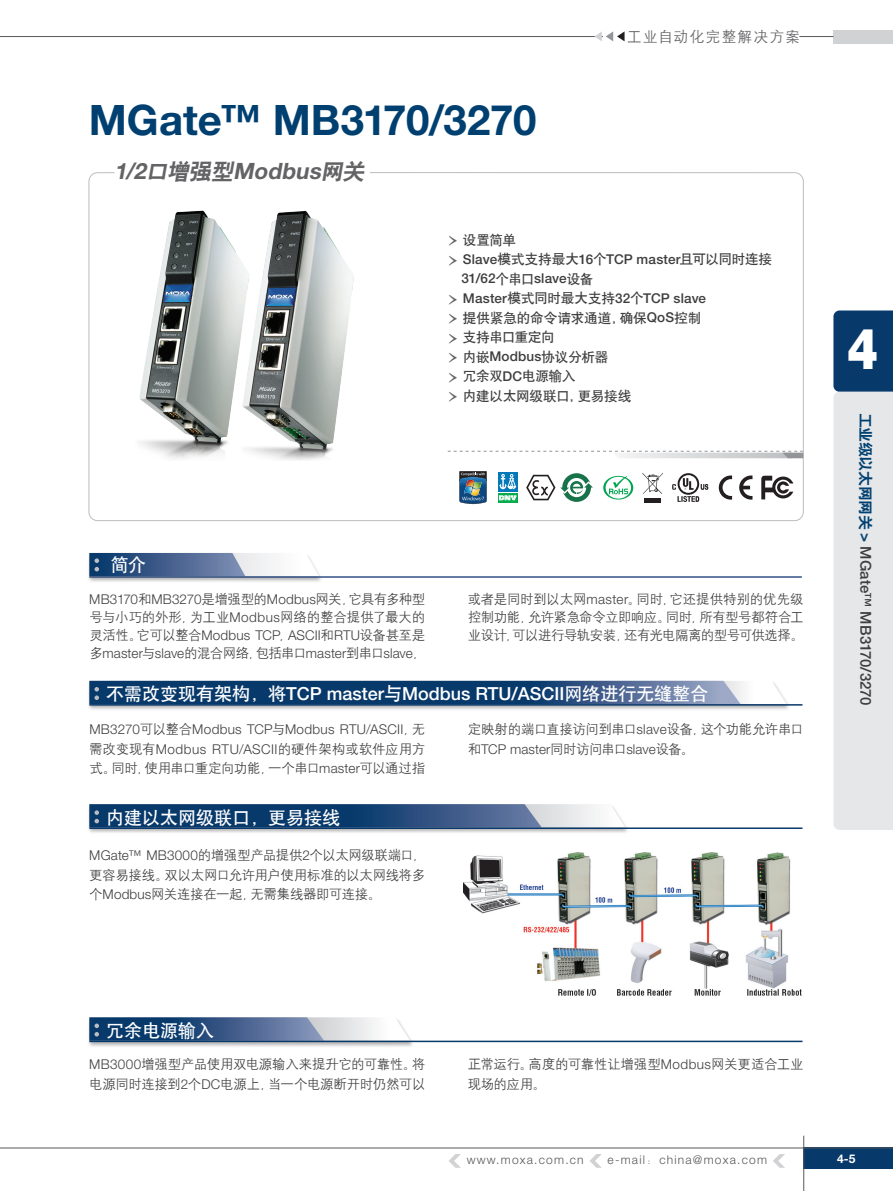
<style>
.page{position:relative;width:893px;height:1191px;background:#fff}
.page>*{position:absolute;margin:0;border:0;box-sizing:border-box;transform-origin:0 0}
.t1{font:900 56.1px "Helvetica";color:#fff;scale:.82 1}
.t2{font:700 42px "Helvetica Neue LT Std";color:#004071}
.t3{font:italic 700 22.5px "Helvetica Neue LT Std";color:#636366}
.t4{font:500 18px "Helvetica Neue LT Std";color:#fff}
.t5{font:18px "H Yb 1 gj";color:#fff}
.t6{font:500 15px "Helvetica Neue LT Std";color:#3e3e3f}
.t7{font:15px "H Yg 2 gj";letter-spacing:.06em;color:#636366}
.t8{font:13.5px/19.5px "H Yg 2 gj";letter-spacing:-.03em;color:#3e3e3f}
.t9{font:300 13.5px/18px "Helvetica Neue LT Std";letter-spacing:.01em;color:#3e3e3f}
.t10{font:500 13.5px "Helvetica Neue LT Std";letter-spacing:.01em;color:#3e3e3f}
.t11{font:13.5px/19.5px "H Yb 1 gj";letter-spacing:-.015em;color:#3e3e3f}
.t12{font:300 12px "Helvetica Neue LT Std";letter-spacing:.1em;color:#57585a}
.t13{font:700 12px "Helvetica Neue LT Std";color:#fff}
.s1{font-family:"H Yb 2 gj";font-weight:400}
.s2{font-family:"Garamond Premr Pro";font-size:27px;color:#636366}
.s3{font-family:"Garamond Premr Pro";font-weight:400;font-size:27px;color:#636366}
.s4{font-family:"H Yb 1 gj";font-weight:400}
.s5{font-family:"Helvetica Neue LT Std";font-weight:500}
.s6{font-family:"H Yg 2 gj";font-weight:400}
.s7{font-family:"Helvetica Neue LT Std";font-weight:300}
.s8{font-family:"H Yb 2 gj";font-weight:400;color:#004171}
.s9{font-weight:700;color:#004171}
</style>
<div class="page">
<svg style="left:833px;top:310px;width:60px;height:520px;background:#c3ccd5"></svg>
<div style="left:833px;top:30px;width:60px;height:13px;background:#d1d2d4"></div>
<div style="left:804px;top:1147px;width:89px;height:22px;background:#08396b"></div>
<hr style="left:0;top:1147px;width:893px;height:1px;background:#57585a">
<hr style="left:803px;top:1135px;width:1px;height:56px;background:#59595c">
<hr style="left:799px;top:36px;width:34px;height:1px;background:#57585a">
<svg style="left:449px;top:1154px;width:12px;height:13px"></svg>
<svg style="left:590px;top:1154px;width:12px;height:13px"></svg>
<svg style="left:773px;top:1154px;width:12px;height:13px"></svg>
<svg style="left:0;top:31px;width:625px;height:11px"></svg>
<svg style="left:448px;top:451px;width:355px;height:7px"></svg>
<div style="left:87px;top:553px;width:237px;height:30px;background:#231f20;opacity:.35"></div>
<svg style="left:89px;top:553px;width:230px;height:23px"></svg>
<hr style="left:89px;top:576px;width:713px;height:2px;background:#325282">
<div style="left:87px;top:1017px;width:327px;height:31px;background:#231f20;opacity:.35"></div>
<hr style="left:89px;top:1040px;width:713px;height:2px;background:#08396b">
<svg style="left:89px;top:1017px;width:321px;height:24px;background:#6982a2"></svg>
<div style="left:87px;top:804px;width:543px;height:30px;background:#231f20;opacity:.35"></div>
<hr style="left:89px;top:827px;width:713px;height:2px;background:#08396b">
<svg style="left:89px;top:804px;width:536px;height:24px;background:#40638b"></svg>
<div style="left:87px;top:680px;width:704px;height:31px;background:#231f20;opacity:.35"></div>
<hr style="left:89px;top:704px;width:713px;height:1px;background:#08396b">
<svg style="left:89px;top:681px;width:698px;height:24px;background:#305783"></svg>
<div style="left:498px;top:472px;width:19px;height:20px;background:#0578b9"></div>
<svg style="left:498px;top:493px;width:19px;height:10px"></svg>
<svg style="left:499px;top:474px;width:17px;height:15px"></svg>
<svg style="left:498px;top:495px;width:19px;height:5px"></svg>
<img style="left:463px;top:852px;width:339px;height:143px">
<img style="left:139px;top:210px;width:215px;height:250px">
<svg style="left:719px;top:475px;width:13px;height:24px"></svg>
<svg style="left:739px;top:475px;width:13px;height:24px"></svg>
<svg style="left:761px;top:476px;width:32px;height:23px"></svg>
<svg style="left:672px;top:473px;width:36px;height:29px"></svg>
<svg style="left:459px;top:471px;width:28px;height:33px"></svg>
<svg style="left:526px;top:473px;width:67px;height:29px"></svg>
<img style="left:614px;top:475px;width:20px;height:25px">
<svg style="left:603px;top:476px;width:30px;height:23px"></svg>
<hr style="left:644px;top:498px;width:17px;height:4px;background:#231f20">
<svg style="left:642px;top:472px;width:21px;height:22px"></svg>
<h2 class="t2" style="left:89px;top:94px;width:449px">MGate™ MB3170/3270</h2>
<h3 class="t3" style="left:114px;top:157px;width:256px">1/2<span class="s1">口增强型</span>Modbus<span class="s1">网关</span></h3>
<p class="t7" style="left:627px;top:29px;width:175px">工业自动化完整解决方案</p>
<p class="t11" style="left:446px;top:230px;width:71px"><span class="s2">›</span> 设置简单</p>
<p class="t10" style="left:446px;top:251px;width:327px"><span class="s3">›</span> Slave<span class="s4">模式支持最大</span>16<span class="s4">个</span>TCP master<span class="s4">且可以同时连接</span></p>
<p class="t10" style="left:461px;top:270px;width:133px">31/62<span class="s4">个串口</span>slave<span class="s4">设备</span></p>
<p class="t10" style="left:446px;top:290px;width:261px"><span class="s3">›</span> Master<span class="s4">模式同时最大支持</span>32<span class="s4">个</span>TCP slave</p>
<p class="t11" style="left:446px;top:308px;width:256px"><span class="s2">›</span> 提供紧急的命令请求通道，确保<span class="s5">QoS</span>控制<span class="s2">›</span> 支持串口重定向<br><span class="s2">›</span> 内嵌<span class="s5">Modbus</span>协议分析器<br><span class="s2">›</span> 冗余双<span class="s5">DC</span>电源输入<br><span class="s2">›</span> 内建以太网级联口，更易接线</p>
<h3 class="t5" style="left:111px;top:555px;width:37px">简介</h3>
<p class="t9" style="left:89px;top:590px;width:337px">MB3170<span class="s6">和</span>MB3270<span class="s6">是增强型的</span>Modbus<span class="s6">网关，它具有多种型</span></p>
<p class="t8" style="left:89px;top:607px;width:337px">号与小巧的外形，为工业<span class="s7">Modbus</span>网络的整合提供了最大的</p>
<p class="t9" style="left:89px;top:626px;width:337px"><span class="s6">灵活性。它可以整合</span>Modbus TCP<span class="s6">，</span>ASCII<span class="s6">和</span>RTU<span class="s6">设备甚至是多</span>master<span class="s6">与</span>slave<span class="s6">的混合网络，包括串口</span>master<span class="s6">到串口</span>slave<span class="s6">，</span></p>
<p class="t8" style="left:468px;top:590px;width:337px;line-height:18px;text-align:justify">或者是同时到以太网<span class="s7">master</span>。同时，它还提供特别的优先级控制功能，允许紧急命令立即响应。同时，所有型号都符合工业设计，可以进行导轨安装，还有光电隔离的型号可供选择。</p>
<h3 class="t4" style="left:106px;top:683px;width:604px"><span class="s4">不需改变现有架构，将</span>TCP master<span class="s4">与</span>Modbus RTU/ASCII<span class="s4">网络进行无缝整合</span></h3>
<p class="t9" style="left:89px;top:720px;width:337px">MB3270<span class="s6">可以整合</span>Modbus TCP<span class="s6">与</span>Modbus RTU/ASCII<span class="s6">，无</span></p>
<p class="t8" style="left:89px;top:739px;width:337px">需改变现有<span class="s7">Modbus RTU/ASCII</span>的硬件架构或软件应用方式。同时，使用串口重定向功能，一个串口<span class="s7">master</span>可以通过指</p>
<h3 class="t5" style="left:106px;top:808px;width:236px">内建以太网级联口，更易接线</h3>
<p class="t8" style="left:89px;top:845px;width:337px;text-align:justify"><span class="s7">MGate™ MB3000</span>的增强型产品提供<span class="s7">2</span>个以太网级联端口，更容易接线。双以太网口允许用户使用标准的以太网线将多个<span class="s7">Modbus</span>网关连接在一起，无需集线器即可连接。</p>
<p class="t8" style="left:468px;top:719px;width:337px">定映射的端口直接访问到串口<span class="s7">slave</span>设备，这个功能允许串口</p>
<p class="t9" style="left:468px;top:739px;width:228px"><span class="s6">和</span>TCP master<span class="s6">同时访问串口</span>slave<span class="s6">设备。</span></p>
<h1 class="t1" style="left:847px;top:312px;width:39px">4</h1>
<p class="t6" style="left:875px;top:412px;width:295px;rotate:90deg"><span class="s8">工业级以太网网关</span> <span class="s9">&gt;</span> MGate™ MB3170/3270</p>
<h3 class="t5" style="left:106px;top:1021px;width:110px">冗余电源输入</h3>
<p class="t8" style="left:89px;top:1054px;width:337px"><span class="s7">MB3000</span>增强型产品使用双电源输入来提升它的可靠性。将电源同时连接到<span class="s7">2</span>个<span class="s7">DC</span>电源上，当一个电源断开时仍然可以</p>
<p class="t8" style="left:468px;top:1054px;width:337px">正常运行。高度的可靠性让增强型<span class="s7">Modbus</span>网关更适合工业现场的应用。</p>
<p class="t12" style="left:467px;top:1151px;width:119px">www.moxa.com.cn</p>
<p class="t12" style="left:608px;top:1151px;width:161px">e-mail<span class="s6">：</span>china@moxa.com</p>
<p class="t13" style="left:837px;top:1151px;width:20px">4-5</p>
</div>
